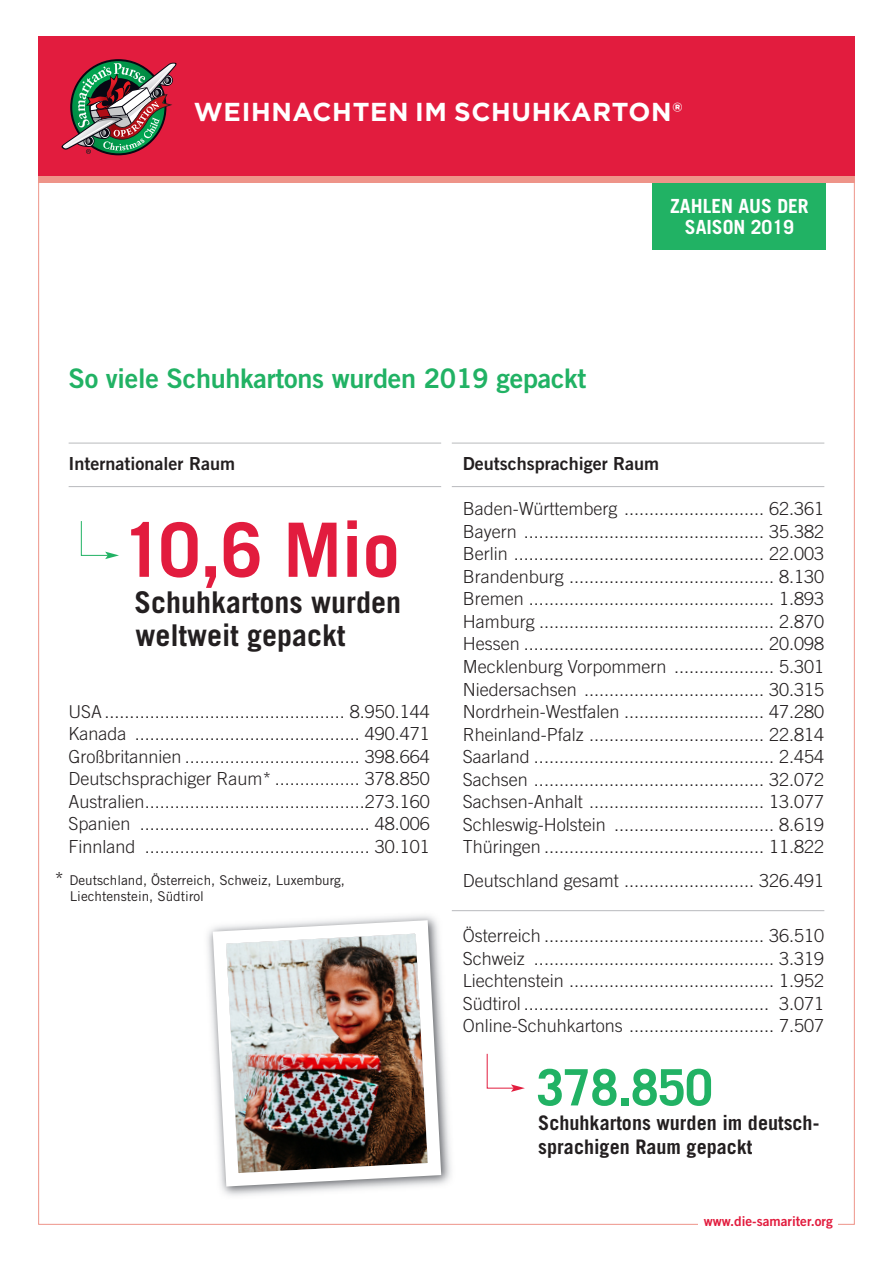
<style>
.page{position:relative;width:893px;height:1263px;background:#fff}
.page>*{position:absolute;margin:0;border:0;box-sizing:border-box;transform-origin:0 0}
.t1{font:700 75px "Trade Gothic";color:#e21c3e}
.t2{font:700 50.25px "Trade Gothic";letter-spacing:-.015em;color:#21b264}
.t3{font:700 30px/33px "Trade Gothic";color:#231f20}
.t4{font:27px "Trade Gothic LT Std Bd 2";letter-spacing:-.01em;color:#21b264}
.t5{font:700 25.95px "Gotham";letter-spacing:.025em;color:#fff}
.t6{font:700 20.1px/24.2px "Trade Gothic";color:#231f20}
.t7{font:700 19.5px/21px "Trade Gothic";color:#fff;text-align:center}
.t8{font:300 18px/22.5px "Trade Gothic LT Std";color:#231f20;text-align:justify}
.t9{font:18px "Trade Gothic LT Std Bd 2";color:#231f20}
.t10{font:13.5px/16.5px "Trade Gothic LT Std";color:#231f20}
.t11{font:13.5px "Trade Gothic LT Std Bd 2";color:#e21c3e}
.s1{font-size:17.7px}
.s2{font-size:18px}
</style>
<div class="page">
<div style="left:38px;top:36px;width:817px;height:142px;background:#e21c3e"></div>
<svg style="left:61px;top:63px;width:116px;height:91px"></svg>
<div style="left:653px;top:181px;width:173px;height:69px;background:#21b264"></div>
<div style="left:38px;top:176px;width:817px;height:6px;background:#ee9489"></div>
<hr style="left:452px;top:486px;width:372px;height:1px;background:#bcbdc0">
<hr style="left:69px;top:486px;width:372px;height:1px;background:#bcbdc0">
<hr style="left:452px;top:443px;width:372px;height:1px;background:#bcbdc0">
<hr style="left:69px;top:443px;width:372px;height:1px;background:#bcbdc0">
<img style="left:207px;top:915px;width:241px;height:278px">
<svg style="left:80px;top:521px;width:39px;height:38px"></svg>
<svg style="left:486px;top:1053px;width:39px;height:39px"></svg>
<hr style="left:452px;top:910px;width:372px;height:1px;background:#bcbdc0">
<h3 class="t5" style="left:194px;top:103px;width:490px">WEIHNACHTEN IM SCHUHKARTON®</h3>
<h3 class="t4" style="left:69px;top:369px;width:519px">So viele Schuhkartons wurden 2019 gepackt</h3>
<p class="t7" style="left:670px;top:197px;width:140px">ZAHLEN AUS DER<br>SAISON 2019</p>
<p class="t9" style="left:69px;top:457px;width:168px">Internationaler Raum</p>
<h1 class="t1" style="left:122px;top:523px;width:280px">10,6 Mio</h1>
<h3 class="t3" style="left:135px;top:588px;width:268px">Schuhkartons wurden weltweit gepackt</h3>
<p class="t8" style="left:68px;top:702px;width:363px"><span class="s1">USA</span> ................................................ 8.950.144<br>Kanada ............................................. 490.471<br>Großbritannien ................................... 398.664<br>Deutschsprachiger Raum* ................. 378.850<br>Australien............................................273.160<br>Spanien .............................................. 48.006<br>Finnland ............................................. 30.101</p>
<p class="t10" style="left:70px;top:873px;width:277px;text-indent:-15px"><span class="s2">*</span> Deutschland, Österreich, Schweiz, Luxemburg,<br>Liechtenstein, Südtirol</p>
<p class="t9" style="left:463px;top:457px;width:198px">Deutschsprachiger Raum</p>
<p class="t8" style="left:463px;top:499px;width:363px">Baden-Württemberg ............................ 62.361<br>Bayern ................................................ 35.382<br>Berlin .................................................. 22.003<br>Brandenburg ......................................... 8.130<br>Bremen ................................................. 1.893<br>Hamburg ............................................... 2.870<br>Hessen ................................................ 20.098<br>Mecklenburg Vorpommern .................... 5.301<br>Niedersachsen .................................... 30.315<br>Nordrhein-Westfalen ............................ 47.280<br>Rheinland-Pfalz ................................... 22.814<br>Saarland ................................................ 2.454<br>Sachsen .............................................. 32.072<br>Sachsen-Anhalt ................................... 13.077<br>Schleswig-Holstein ................................ 8.619<br>Thüringen ............................................ 11.822</p>
<p class="t8" style="left:463px;top:871px;width:363px">Deutschland gesamt .......................... 326.491</p>
<p class="t8" style="left:463px;top:926px;width:363px">Österreich ............................................ 36.510<br>Schweiz ................................................ 3.319<br>Liechtenstein ......................................... 1.952<br>Südtirol ................................................. 3.071<br>Online-Schuhkartons ............................. 7.507</p>
<h2 class="t2" style="left:536px;top:1069px;width:178px">378.850</h2>
<p class="t6" style="left:538px;top:1112px;width:283px">Schuhkartons wurden im deutsch&shy;sprachigen Raum gepackt</p>
<p class="t11" style="left:704px;top:1216px;width:130px">www.die-samariter.org</p>
</div>
